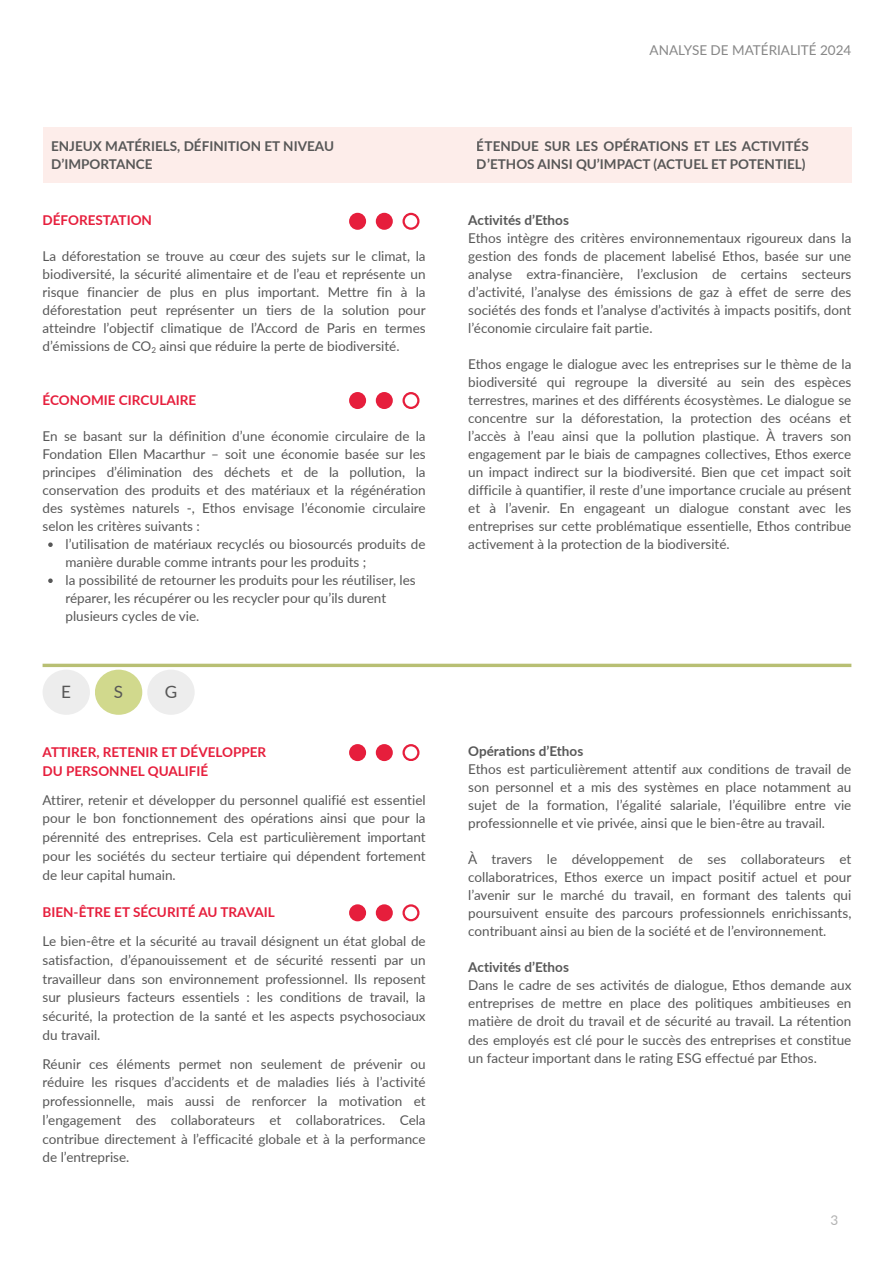
<style>
.page{position:relative;width:894px;height:1264px;background:#fff}
.page>*{position:absolute;margin:0;border:0;box-sizing:border-box;transform-origin:0 0}
.t1{font:17.1px "Lato";color:#575757}
.t2{font:13.5px/18px "Lato";color:#575757;text-align:justify}
.t3{font:700 13.5px/18px "Lato";color:#575757}
.t4{font:700 13.5px/18.8px "Lato";color:#e61e3c}
.t5{font:13.5px "Lato";color:#878787}
.t6{font:13.5px "Lato";color:#b2b2b2}
</style>
<div class="page">
<div style="left:43px;top:128px;width:808px;height:55px;background:#fdedea"></div>
<svg style="left:48px;top:542px;width:5px;height:5px"></svg>
<svg style="left:48px;top:578px;width:5px;height:5px"></svg>
<div style="left:349px;top:213px;width:17px;height:17px;background:#e61e3c"></div>
<div style="left:375px;top:213px;width:17px;height:17px;background:#e61e3c"></div>
<svg style="left:402px;top:213px;width:17px;height:17px"></svg>
<div style="left:349px;top:392px;width:17px;height:17px;background:#e61e3c"></div>
<div style="left:375px;top:392px;width:17px;height:17px;background:#e61e3c"></div>
<svg style="left:402px;top:392px;width:17px;height:17px"></svg>
<svg style="left:43px;top:663px;width:808px;height:4px;background:#c4ca8b"></svg>
<div style="left:43px;top:669px;width:47px;height:45px;background:#ededed"></div>
<svg style="left:95px;top:669px;width:47px;height:45px;fill:#d1d98d"></svg>
<div style="left:147px;top:669px;width:47px;height:45px;background:#ededed"></div>
<div style="left:349px;top:744px;width:17px;height:17px;background:#e61e3c"></div>
<svg style="left:375px;top:744px;width:17px;height:17px"></svg>
<svg style="left:402px;top:744px;width:17px;height:17px"></svg>
<svg style="left:349px;top:904px;width:17px;height:17px"></svg>
<svg style="left:375px;top:904px;width:17px;height:17px"></svg>
<svg style="left:402px;top:904px;width:17px;height:17px"></svg>
<p class="t5" style="left:649px;top:41px;width:203px">ANALYSE DE MATÉRIALITÉ 2024</p>
<p class="t3" style="left:51px;top:137px;width:284px">ENJEUX MATÉRIELS, DÉFINITION ET NIVEAU<br>D’IMPORTANCE</p>
<p class="t3" style="left:476px;top:137px;width:333px">ÉTENDUE SUR LES OPÉRATIONS ET LES ACTIVITÉS<br>D’ETHOS AINSI QU’IMPACT (ACTUEL ET POTENTIEL)</p>
<p class="t4" style="left:43px;top:210px;width:111px">DÉFORESTATION</p>
<p class="t2" style="left:43px;top:247px;width:384px">La déforestation se trouve au cœur des sujets sur le climat, la biodiversité, la sécurité alimentaire et de l’eau et représente un risque financier de plus en plus important. Mettre fin à la déforestation peut représenter un tiers de la solution pour atteindre l’objectif climatique de l’Accord de Paris en termes d’émissions de CO<sub>2</sub> ainsi que réduire la perte de biodiversité.</p>
<p class="t4" style="left:43px;top:390px;width:155px">ÉCONOMIE CIRCULAIRE</p>
<p class="t2" style="left:43px;top:427px;width:384px">En se basant sur la définition d’une économie circulaire de la Fondation Ellen Macarthur – soit une économie basée sur les principes d’élimination des déchets et de la pollution, la conservation des produits et des matériaux et la régénération des systèmes naturels -, Ethos envisage l’économie circulaire selon les critères suivants :</p>
<p class="t2" style="left:65px;top:535px;width:361px;text-align:left">l’utilisation de matériaux recyclés ou biosourcés produits de manière durable comme intrants pour les produits ;<br>la possibilité de retourner les produits pour les réutiliser, les réparer, les récupérer ou les recycler pour qu’ils durent plusieurs cycles de vie.</p>
<p class="t1" style="left:61px;top:681px;width:11px">E</p>
<p class="t1" style="left:114px;top:681px;width:11px">S</p>
<p class="t1" style="left:165px;top:681px;width:14px">G</p>
<p class="t4" style="left:43px;top:742px;width:225px">ATTIRER, RETENIR ET DÉVELOPPER<br>DU PERSONNEL QUALIFIÉ</p>
<p class="t2" style="left:43px;top:790px;width:384px;line-height:18.8px">Attirer, retenir et développer du personnel qualifié est essentiel pour le bon fonctionnement des opérations ainsi que pour la pérennité des entreprises. Cela est particulièrement important pour les sociétés du secteur tertiaire qui dépendent fortement de leur capital humain.</p>
<p class="t4" style="left:43px;top:902px;width:234px">BIEN-ÊTRE ET SÉCURITÉ AU TRAVAIL</p>
<p class="t2" style="left:43px;top:931px;width:384px;line-height:18.8px">Le bien-être et la sécurité au travail désignent un état global de satisfaction, d’épanouissement et de sécurité ressenti par un travailleur dans son environnement professionnel. Ils reposent sur plusieurs facteurs essentiels : les conditions de travail, la sécurité, la protection de la santé et les aspects psychosociaux du travail.</p>
<p class="t2" style="left:43px;top:1054px;width:384px;line-height:18.8px">Réunir ces éléments permet non seulement de prévenir ou réduire les risques d’accidents et de maladies liés à l’activité professionnelle, mais aussi de renforcer la motivation et l’engagement des collaborateurs et collaboratrices. Cela contribue directement à l’efficacité globale et à la performance de l’entreprise.</p>
<p class="t3" style="left:468px;top:211px;width:102px">Activités d’Ethos</p>
<p class="t2" style="left:468px;top:229px;width:384px">Ethos intègre des critères environnementaux rigoureux dans la gestion des fonds de placement labelisé Ethos, basée sur une analyse extra-financière, l’exclusion de certains secteurs d’activité, l’analyse des émissions de gaz à effet de serre des sociétés des fonds et l’analyse d’activités à impacts positifs, dont l’économie circulaire fait partie.</p>
<p class="t2" style="left:468px;top:355px;width:384px">Ethos engage le dialogue avec les entreprises sur le thème de la biodiversité qui regroupe la diversité au sein des espèces terrestres, marines et des différents écosystèmes. Le dialogue se concentre sur la déforestation, la protection des océans et l’accès à l’eau ainsi que la pollution plastique. À travers son engagement par le biais de campagnes collectives, Ethos exerce un impact indirect sur la biodiversité. Bien que cet impact soit difficile à quantifier, il reste d’une importance cruciale au présent et à l’avenir. En engageant un dialogue constant avec les entreprises sur cette problématique essentielle, Ethos contribue activement à la protection de la biodiversité.</p>
<p class="t3" style="left:468px;top:742px;width:116px">Opérations d’Ethos</p>
<p class="t2" style="left:468px;top:760px;width:384px">Ethos est particulièrement attentif aux conditions de travail de son personnel et a mis des systèmes en place notamment au sujet de la formation, l’égalité salariale, l’équilibre entre vie professionnelle et vie privée, ainsi que le bien-être au travail.</p>
<p class="t2" style="left:468px;top:850px;width:384px">À travers le développement de ses collaborateurs et collaboratrices, Ethos exerce un impact positif actuel et pour l’avenir sur le marché du travail, en formant des talents qui poursuivent ensuite des parcours professionnels enrichissants, contribuant ainsi au bien de la société et de l’environnement.</p>
<p class="t3" style="left:468px;top:958px;width:102px">Activités d’Ethos</p>
<p class="t2" style="left:468px;top:976px;width:384px">Dans le cadre de ses activités de dialogue, Ethos demande aux entreprises de mettre en place des politiques ambitieuses en matière de droit du travail et de sécurité au travail. La rétention des employés est clé pour le succès des entreprises et constitue un facteur important dans le rating ESG effectué par Ethos.</p>
<p class="t6" style="left:830px;top:1211px;width:9px">3</p>
</div>
